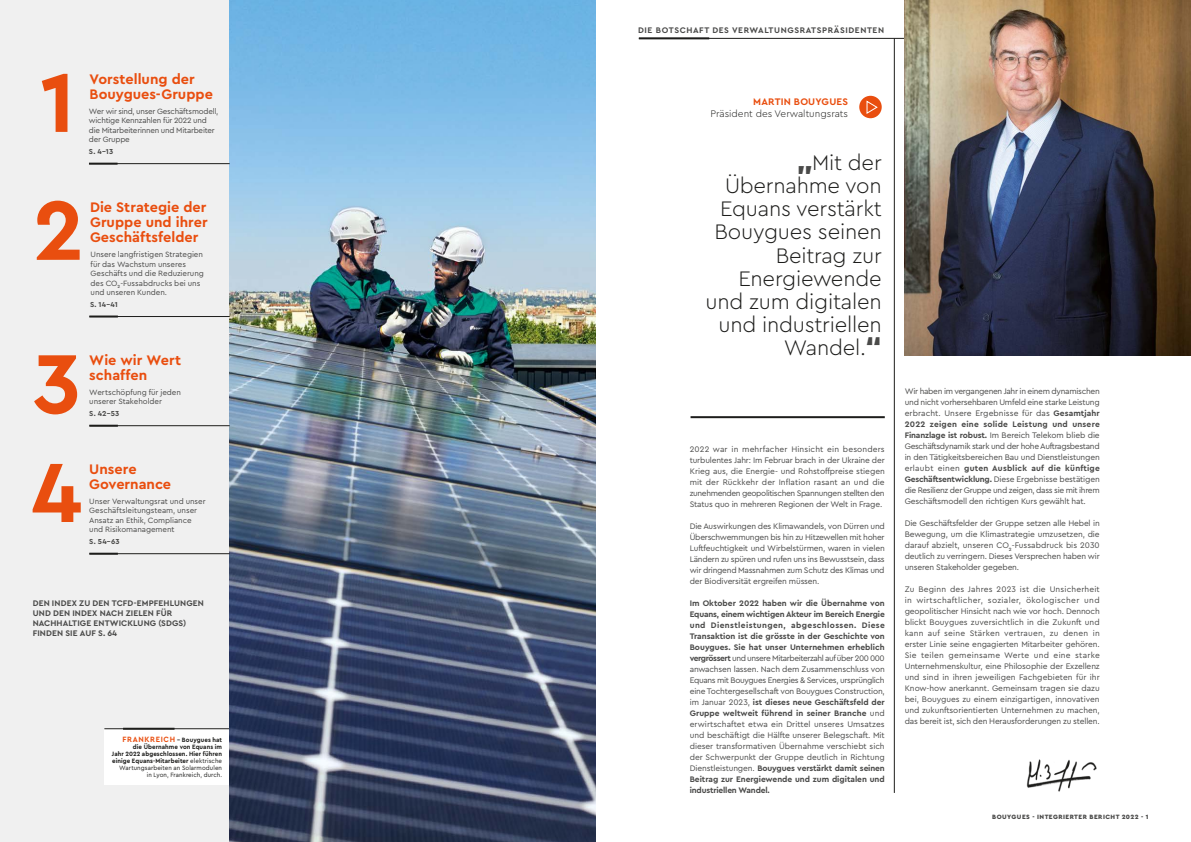
<style>
.page{position:relative;width:1191px;height:842px;background:#fff}
.page>*{position:absolute;margin:0;border:0;box-sizing:border-box;transform-origin:0 0}
.t1{font:700 88px "Cera PRO";color:#e94e0f}
.t2{font:300 22px/23.2px "Cera PRO";letter-spacing:-.01em;color:#1d1d1b;text-align:right}
.t3{font:700 14.5px/15px "Cera PRO";color:#e94e0f}
.t4{font:300 10px "Cera PRO";color:#1d1d1b}
.t5{font:700 10px "Cera PRO";letter-spacing:.02em;color:#e94e0f}
.t6{font:700 8.5px/10.2px "Cera PRO";letter-spacing:.02em;color:#4a4a49}
.t7{font:700 8.5px "Cera PRO";letter-spacing:.07em;color:#4a4a49}
.t8{font:8.4px/11px "Cera PRO";letter-spacing:-.02em;color:#4a4a49;text-align:justify}
.t9{font:8px/9.5px "Cera PRO";letter-spacing:-.01em;color:#4a4a49}
.t10{font:700 7.6px "Cera PRO";letter-spacing:.02em;color:#4a4a49}
.t11{font:700 6.5px/7px "Cera PRO";letter-spacing:.015em;color:#1d1d1b;text-align:right;scale:.95 1}
.t12{font:900 6.5px "Cera PRO";letter-spacing:.07em;color:#4a4a49}
.s1{font-size:8px;color:#e94e0f}
.s2{font-weight:400}
.s3{font-weight:900;font-size:27px;color:#4a4a49}
.s4{font-weight:700}
</style>
<div class="page">
<div style="left:0;top:0;width:230px;height:842px;background:#f0f0f0"></div>
<div style="left:104px;top:729px;width:145px;height:56px;background:#fff"></div>
<hr style="left:104px;top:728px;width:162px;height:1px;background:#1d1d1b">
<hr style="left:123px;top:728px;width:51px;height:2px;background:#1d1d1b">
<img style="left:230px;top:0;width:365px;height:842px">
<hr style="left:894px;top:38px;width:1px;height:755px;background:#1d1d1b">
<hr style="left:639px;top:38px;width:265px;height:1px;background:#1d1d1b">
<hr style="left:639px;top:37px;width:70px;height:2px;background:#1d1d1b">
<hr style="left:690px;top:416px;width:194px;height:2px;background:#1d1d1b">
<div style="left:859px;top:96px;width:22px;height:22px;background:#e94e0f;border-radius:50%"></div>
<svg style="left:866px;top:100px;width:11px;height:14px"></svg>
<img style="left:1026px;top:759px;width:71px;height:33px">
<img style="left:904px;top:0;width:287px;height:355px">
<hr style="left:90px;top:163px;width:140px;height:1px;background:#1d1d1b">
<hr style="left:89px;top:163px;width:29px;height:2px;background:#1d1d1b">
<hr style="left:90px;top:316px;width:140px;height:1px;background:#1d1d1b">
<hr style="left:89px;top:315px;width:29px;height:2px;background:#1d1d1b">
<hr style="left:90px;top:425px;width:140px;height:1px;background:#1d1d1b">
<hr style="left:89px;top:425px;width:29px;height:2px;background:#1d1d1b">
<hr style="left:90px;top:553px;width:140px;height:1px;background:#1d1d1b">
<hr style="left:89px;top:553px;width:29px;height:2px;background:#1d1d1b">
<h1 class="t1" style="left:40px;top:44px;width:37px">1</h1>
<h3 class="t3" style="left:90px;top:71px;width:125px">Vorstellung der<br>Bouygues-Gruppe</h3>
<p class="t9" style="left:89px;top:106px;width:131px">Wer wir sind, unser Geschäftsmodell, wichtige Kennzahlen für 2022 und die Mitarbeiterinnen und Mitarbeiter der Gruppe</p>
<p class="t10" style="left:89px;top:147px;width:26px">S. 4-13</p>
<h1 class="t1" style="left:33px;top:172px;width:53px">2</h1>
<h3 class="t3" style="left:90px;top:199px;width:119px">Die Strategie der<br>Gruppe und ihrer</h3>
<h3 class="t3" style="left:90px;top:229px;width:110px">Geschäftsfelder</h3>
<p class="t9" style="left:91px;top:249px;width:115px">Unsere langfristigen Strategien für das Wachstum unseres<br>Geschäfts und die Reduzierung des CO<sub>2</sub>-Fussabdrucks bei uns und unseren Kunden.</p>
<p class="t10" style="left:90px;top:299px;width:29px">S. 14-41</p>
<h1 class="t1" style="left:33px;top:325px;width:50px">3</h1>
<h3 class="t3" style="left:89px;top:352px;width:93px">Wie wir Wert schaffen</h3>
<p class="t9" style="left:89px;top:387px;width:93px">Wertschöpfung für jeden unserer Stakeholder</p>
<p class="t10" style="left:89px;top:409px;width:32px">S. 42-53</p>
<h1 class="t1" style="left:31px;top:434px;width:52px">4</h1>
<h3 class="t3" style="left:89px;top:461px;width:83px">Unsere<br>Governance</h3>
<p class="t9" style="left:89px;top:496px;width:118px">Unser Verwaltungsrat und unser<br>Geschäftsleitungsteam, unser<br>Ansatz an Ethik, Compliance und Risikomanagement</p>
<p class="t10" style="left:89px;top:537px;width:32px">S. 54-63</p>
<p class="t6" style="left:33px;top:597px;width:173px">DEN INDEX ZU DEN TCFD-EMPFEHLUNGEN<br>UND DEN INDEX NACH ZIELEN FÜR<br>NACHHALTIGE ENTWICKLUNG (SDGS)<br>FINDEN SIE AUF S. 64</p>
<p class="t11" style="left:112px;top:736px;width:117px"><span class="s1">FRANKREICH</span> - Bouygues hat die Übernahme von Equans im<br>Jahr 2022 abgeschlossen. Hier führen einige Equans-Mitarbeiter <span class="s2">elektrische<br>Wartungsarbeiten an Solarmodulen<br>in Lyon, Frankreich, durch.</span></p>
<p class="t7" style="left:638px;top:24px;width:247px">DIE BOTSCHAFT DES VERWALTUNGSRATSPRÄSIDENTEN</p>
<p class="t5" style="left:753px;top:95px;width:96px">MARTIN BOUYGUES</p>
<p class="t4" style="left:710px;top:107px;width:139px">Präsident des Verwaltungsrats</p>
<h2 class="t2" style="left:705px;top:150px;width:178px"><span class="s3">„</span>Mit der<br>Übernahme von<br>Equans verstärkt<br>Bouygues seinen<br>Beitrag zur<br>Energiewende und zum digitalen und industriellen<br>Wandel.<span class="s3">“</span></h2>
<p class="t8" style="left:689px;top:443px;width:197px">2022 war in mehrfacher Hinsicht ein besonders turbulentes Jahr: Im Februar brach in der Ukraine der Krieg aus, die Energie- und Rohstoffpreise stiegen mit der Rückkehr der Inflation rasant an und die zunehmenden geopolitischen Spannungen stellten den Status quo in mehreren Regionen der Welt in Frage.</p>
<p class="t8" style="left:689px;top:520px;width:197px">Die Auswirkungen des Klimawandels, von Dürren und Überschwemmungen bis hin zu Hitzewellen mit hoher Luftfeuchtigkeit und Wirbelstürmen, waren in vielen Ländern zu spüren und rufen uns ins Bewusstsein, dass wir dringend Massnahmen zum Schutz des Klimas und der Biodiversität ergreifen müssen.</p>
<p class="t8" style="left:689px;top:597px;width:197px"><span class="s4">Im Oktober 2022 haben wir die Übernahme von Equans, einem wichtigen Akteur im Bereich Energie und Dienstleistungen, abgeschlossen. Diese Transaktion ist die grösste in der Geschichte von Bouygues. Sie hat unser Unternehmen erheblich vergrössert</span> und unsere Mitarbeiterzahl auf über 200 000 anwachsen lassen. Nach dem Zusammenschluss von Equans mit Bouygues Energies &amp; Services, ursprünglich eine Tochtergesellschaft von Bouygues Construction, im Januar 2023, <span class="s4">ist dieses neue Geschäftsfeld der Gruppe weltweit führend in seiner Branche</span> und erwirtschaftet etwa ein Drittel unseres Umsatzes und beschäftigt die Hälfte unserer Belegschaft. Mit dieser transformativen Übernahme verschiebt sich der Schwerpunkt der Gruppe deutlich in Richtung Dienstleistungen. <span class="s4">Bouygues verstärkt damit seinen Beitrag zur Energiewende und zum digitalen und industriellen Wandel.</span></p>
<p class="t8" style="left:904px;top:385px;width:197px">Wir haben im vergangenen Jahr in einem dynamischen und nicht vorhersehbaren Umfeld eine starke Leistung erbracht. Unsere Ergebnisse für das <span class="s4">Gesamtjahr 2022 zeigen eine solide Leistung und unsere Finanzlage ist robust.</span> Im Bereich Telekom blieb die Geschäftsdynamik stark und der hohe Auftragsbestand in den Tätigkeitsbereichen Bau und Dienstleistungen erlaubt einen <span class="s4">guten Ausblick auf die künftige Geschäftsentwicklung.</span> Diese Ergebnisse bestätigen die Resilienz der Gruppe und zeigen, dass sie mit ihrem Geschäftsmodell den richtigen Kurs gewählt hat.</p>
<p class="t8" style="left:904px;top:517px;width:196px">Die Geschäftsfelder der Gruppe setzen alle Hebel in Bewegung, um die Klimastrategie umzusetzen, die darauf abzielt, unseren CO<sub>2</sub>-Fussabdruck bis 2030 deutlich zu verringern. Dieses Versprechen haben wir unseren Stakeholder gegeben.</p>
<p class="t8" style="left:904px;top:583px;width:197px">Zu Beginn des Jahres 2023 ist die Unsicherheit in wirtschaftlicher, sozialer, ökologischer und geopolitischer Hinsicht nach wie vor hoch. Dennoch blickt Bouygues zuversichtlich in die Zukunft und kann auf seine Stärken vertrauen, zu denen in erster Linie seine engagierten Mitarbeiter gehören.<br>Sie teilen gemeinsame Werte und eine starke Unternehmenskultur, eine Philosophie der Exzellenz und sind in ihren jeweiligen Fachgebieten für ihr Know-how anerkannt. Gemeinsam tragen sie dazu bei, Bouygues zu einem einzigartigen, innovativen und zukunftsorientierten Unternehmen zu machen, das bereit ist, sich den Herausforderungen zu stellen.</p>
<p class="t12" style="left:992px;top:812px;width:158px">BOUYGUES - INTEGRIERTER BERICHT 2022 - 1</p>
</div>
